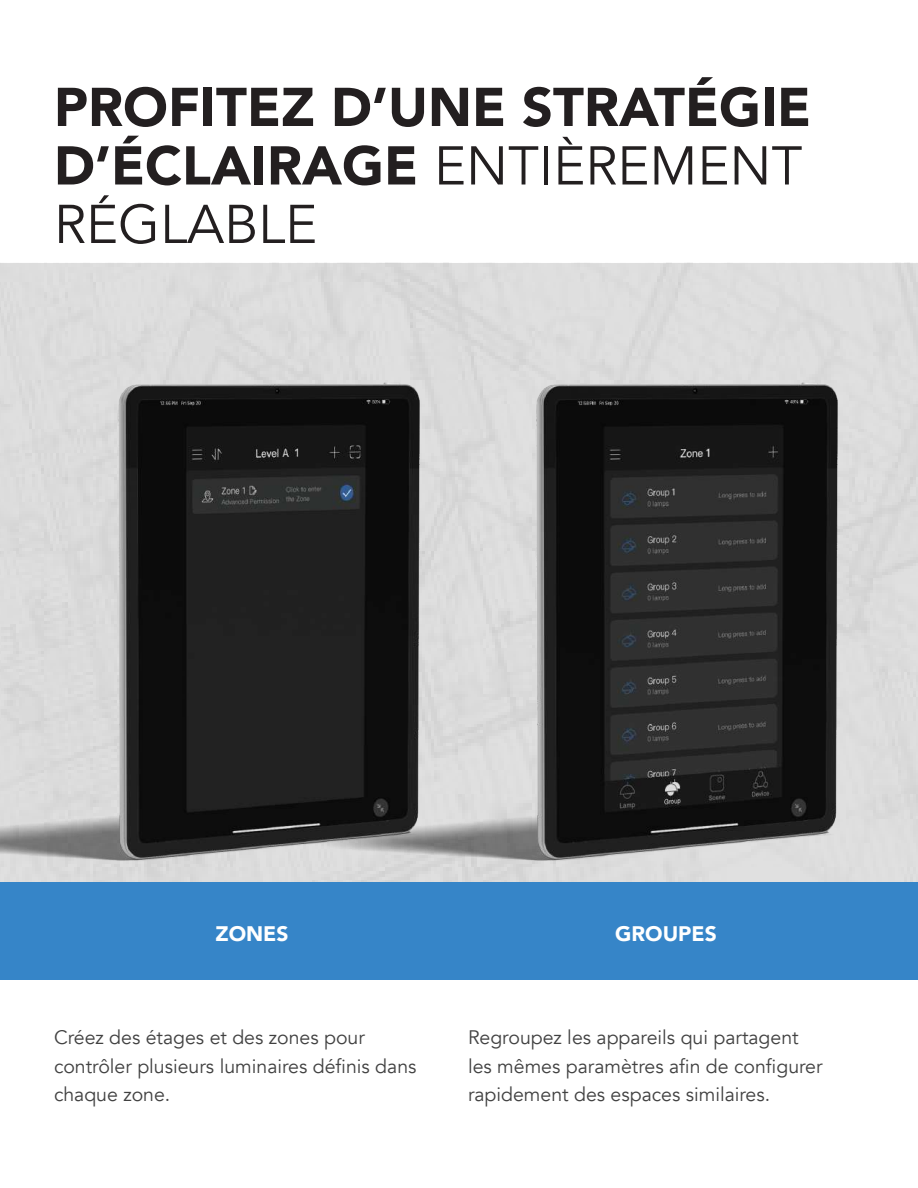
<style>
.page{position:relative;width:918px;height:1188px;background:#fff}
.page>*{position:absolute;margin:0;border:0;box-sizing:border-box;transform-origin:0 0}
.t1{font:900 54px/58.5px "Avenir";color:#231f20}
.t2{font:900 21px "Avenir";color:#fff}
.t3{font:19.5px/28.5px "Avenir";color:#414141}
.s1{font-weight:400}
</style>
<div class="page">
<div style="left:0;top:263px;width:918px;height:619px;background:#ddd"></div>
<div style="left:0;top:882px;width:918px;height:98px;background:#3685c8"></div>
<img style="left:420px;top:382px;width:417px;height:480px">
<img style="left:0;top:382px;width:420px;height:480px">
<h1 class="t1" style="left:54px;top:77px;width:759px">PROFITEZ D’UNE STRATÉGIE<br>D’ÉCLAIRAGE <span class="s1">ENTIÈREMENT<br>RÉGLABLE</span></h1>
<p class="t2" style="left:215px;top:916px;width:75px">ZONES</p>
<p class="t2" style="left:615px;top:916px;width:103px">GROUPES</p>
<p class="t3" style="left:54px;top:1023px;width:364px">Créez des étages et des zones pour contrôler plusieurs luminaires définis dans chaque zone.</p>
<p class="t3" style="left:468px;top:1023px;width:356px">Regroupez les appareils qui partagent les mêmes paramètres afin de configurer rapidement des espaces similaires.</p>
</div>
